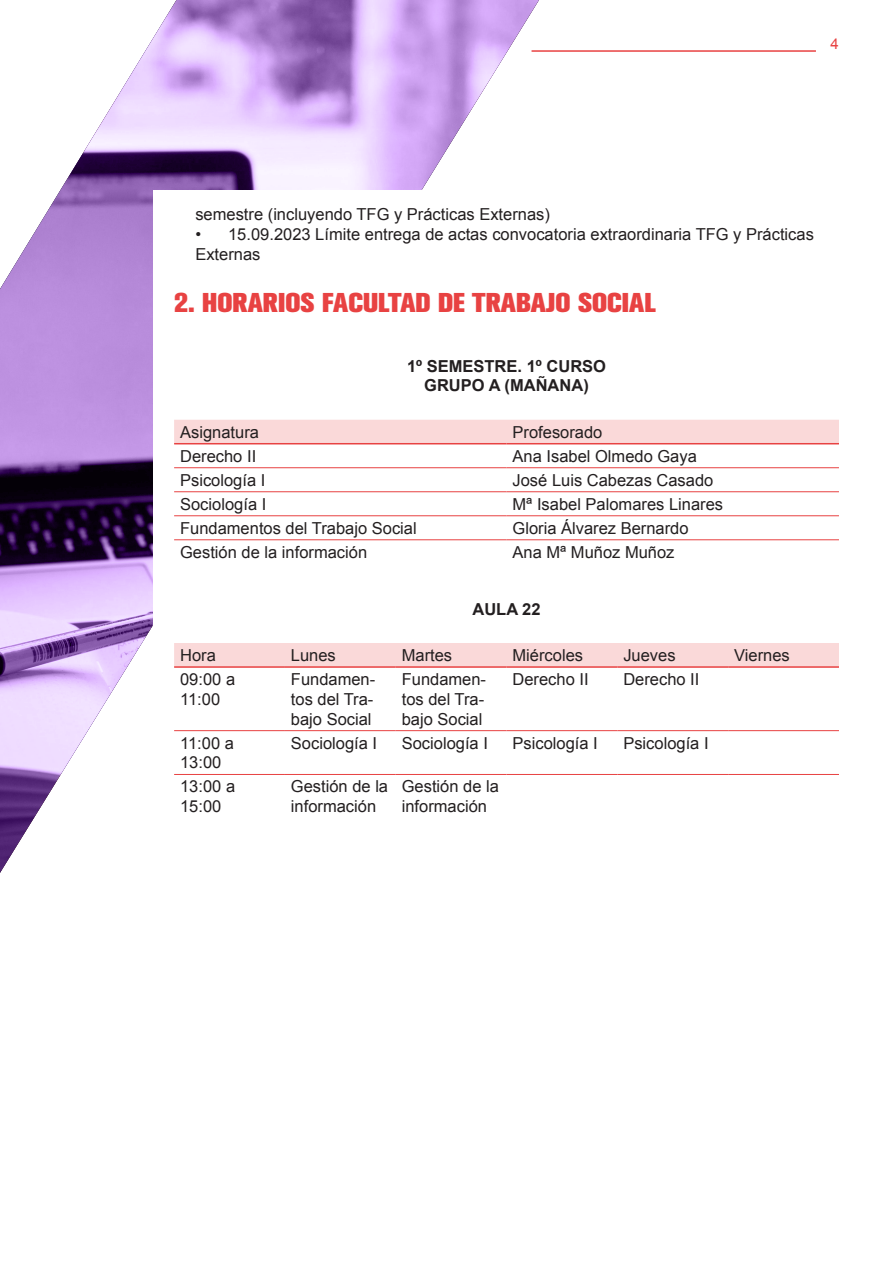
<style>
.page{position:relative;width:893px;height:1263px;background:#fff}
.page>*{position:absolute;margin:0;border:0;box-sizing:border-box;transform-origin:0 0}
.titulo__cat_1{font:800 27px "Akzidenz Grotesk BQ";color:#e84242}
.texto_1_-_sin_1_line{font:16.5px/19.8px "Arial";color:#231f20}
.texto_1{font:16.5px/19.8px "Arial";color:#231f20}
.negrita_centr{font:700 16.5px "Arial";color:#231f20}
.t1{font:15px "Arial";color:#e84242}
</style>
<div class="page">
<svg style="left:0;top:0;width:539px;height:873px"></svg>
<div style="left:153px;top:190px;width:686px;height:930px;background:#fff"></div>
<hr style="left:531px;top:50px;width:285px;height:2px;background:#e84242">
<div style="left:174px;top:420px;width:665px;height:23px;background:#fad9d9"></div>
<svg style="left:174px;top:444px;width:665px;height:97px"></svg>
<hr style="left:174px;top:443px;width:333px;height:1px;background:#e84242">
<hr style="left:507px;top:443px;width:332px;height:1px;background:#e84242">
<hr style="left:174px;top:467px;width:333px;height:1px;background:#e84242">
<hr style="left:507px;top:467px;width:332px;height:1px;background:#e84242">
<hr style="left:174px;top:491px;width:333px;height:1px;background:#e84242">
<hr style="left:507px;top:491px;width:332px;height:1px;background:#e84242">
<hr style="left:174px;top:515px;width:333px;height:1px;background:#e84242">
<hr style="left:507px;top:515px;width:332px;height:1px;background:#e84242">
<hr style="left:174px;top:539px;width:333px;height:1px;background:#e84242">
<hr style="left:507px;top:539px;width:332px;height:1px;background:#e84242">
<div style="left:174px;top:643px;width:665px;height:23px;background:#fad9d9"></div>
<svg style="left:174px;top:731px;width:665px;height:1px"></svg>
<hr style="left:174px;top:666px;width:111px;height:2px;background:#e84242">
<hr style="left:285px;top:666px;width:111px;height:2px;background:#e84242">
<hr style="left:396px;top:666px;width:111px;height:2px;background:#e84242">
<hr style="left:507px;top:666px;width:110px;height:2px;background:#e84242">
<hr style="left:617px;top:666px;width:111px;height:2px;background:#e84242">
<hr style="left:728px;top:666px;width:111px;height:2px;background:#e84242">
<hr style="left:174px;top:730px;width:111px;height:1px;background:#e84242">
<hr style="left:285px;top:730px;width:111px;height:1px;background:#e84242">
<hr style="left:396px;top:730px;width:111px;height:1px;background:#e84242">
<hr style="left:507px;top:730px;width:110px;height:1px;background:#e84242">
<hr style="left:617px;top:730px;width:111px;height:1px;background:#e84242">
<hr style="left:728px;top:730px;width:111px;height:1px;background:#e84242">
<hr style="left:174px;top:774px;width:111px;height:1px;background:#e84242">
<hr style="left:285px;top:774px;width:111px;height:1px;background:#e84242">
<hr style="left:396px;top:774px;width:111px;height:1px;background:#e84242">
<hr style="left:507px;top:774px;width:110px;height:1px;background:#e84242">
<hr style="left:617px;top:774px;width:111px;height:1px;background:#e84242">
<hr style="left:728px;top:774px;width:111px;height:1px;background:#e84242">
<p class="t1" style="left:831px;top:34px;width:10px">4</p>
<p class="texto_1" style="left:195px;top:205px;width:356px">semestre (incluyendo TFG y Prácticas Externas)</p>
<p class="texto_1" style="left:195px;top:225px;width:620px">• 15.09.2023 Límite entrega de actas convocatoria extraordinaria TFG y Prácticas<br>Externas</p>
<p class="titulo__cat_1" style="left:174px;top:287px;width:483px">2. HORARIOS FACULTAD DE TRABAJO SOCIAL</p>
<p class="negrita_centr" style="left:407px;top:355px;width:201px">1º SEMESTRE. 1º CURSO</p>
<p class="negrita_centr" style="left:424px;top:375px;width:166px">GRUPO A (MAÑANA)</p>
<p class="texto_1_-_sin_1_line" style="left:180px;top:422px;width:80px">Asignatura</p>
<p class="texto_1_-_sin_1_line" style="left:513px;top:422px;width:91px">Profesorado</p>
<p class="texto_1_-_sin_1_line" style="left:180px;top:446px;width:78px">Derecho II</p>
<p class="texto_1_-_sin_1_line" style="left:513px;top:446px;width:186px">Ana Isabel Olmedo Gaya</p>
<p class="texto_1_-_sin_1_line" style="left:180px;top:470px;width:87px">Psicología I</p>
<p class="texto_1_-_sin_1_line" style="left:513px;top:470px;width:202px">José Luis Cabezas Casado</p>
<p class="texto_1_-_sin_1_line" style="left:180px;top:494px;width:88px">Sociología I</p>
<p class="texto_1_-_sin_1_line" style="left:513px;top:494px;width:212px">Mª Isabel Palomares Linares</p>
<p class="texto_1_-_sin_1_line" style="left:180px;top:518px;width:238px">Fundamentos del Trabajo Social</p>
<p class="texto_1_-_sin_1_line" style="left:513px;top:518px;width:178px">Gloria Álvarez Bernardo</p>
<p class="texto_1_-_sin_1_line" style="left:180px;top:542px;width:189px">Gestión de la información</p>
<p class="texto_1_-_sin_1_line" style="left:513px;top:542px;width:163px">Ana Mª Muñoz Muñoz</p>
<p class="negrita_centr" style="left:472px;top:598px;width:70px">AULA 22</p>
<p class="texto_1_-_sin_1_line" style="left:180px;top:645px;width:37px">Hora</p>
<p class="texto_1_-_sin_1_line" style="left:291px;top:645px;width:46px">Lunes</p>
<p class="texto_1_-_sin_1_line" style="left:402px;top:645px;width:52px">Martes</p>
<p class="texto_1_-_sin_1_line" style="left:513px;top:645px;width:72px">Miércoles</p>
<p class="texto_1_-_sin_1_line" style="left:623px;top:645px;width:54px">Jueves</p>
<p class="texto_1_-_sin_1_line" style="left:734px;top:645px;width:57px">Viernes</p>
<p class="texto_1_-_sin_1_line" style="left:180px;top:669px;width:57px">09:00 a<br>11:00</p>
<p class="texto_1_-_sin_1_line" style="left:291px;top:669px;width:86px;text-align:justify">Fundamen&shy;tos del Tra&shy;bajo Social</p>
<p class="texto_1_-_sin_1_line" style="left:402px;top:669px;width:86px;text-align:justify">Fundamen&shy;tos del Tra&shy;bajo Social</p>
<p class="texto_1_-_sin_1_line" style="left:513px;top:669px;width:78px">Derecho II</p>
<p class="texto_1_-_sin_1_line" style="left:623px;top:669px;width:78px">Derecho II</p>
<p class="texto_1_-_sin_1_line" style="left:180px;top:733px;width:55px">11:00 a<br>13:00</p>
<p class="texto_1_-_sin_1_line" style="left:291px;top:733px;width:88px">Sociología I</p>
<p class="texto_1_-_sin_1_line" style="left:402px;top:733px;width:88px">Sociología I</p>
<p class="texto_1_-_sin_1_line" style="left:513px;top:733px;width:87px">Psicología I</p>
<p class="texto_1_-_sin_1_line" style="left:623px;top:733px;width:87px">Psicología I</p>
<p class="texto_1_-_sin_1_line" style="left:180px;top:777px;width:57px">13:00 a<br>15:00</p>
<p class="texto_1_-_sin_1_line" style="left:291px;top:777px;width:99px">Gestión de la información</p>
<p class="texto_1_-_sin_1_line" style="left:402px;top:777px;width:99px">Gestión de la información</p>
</div>
